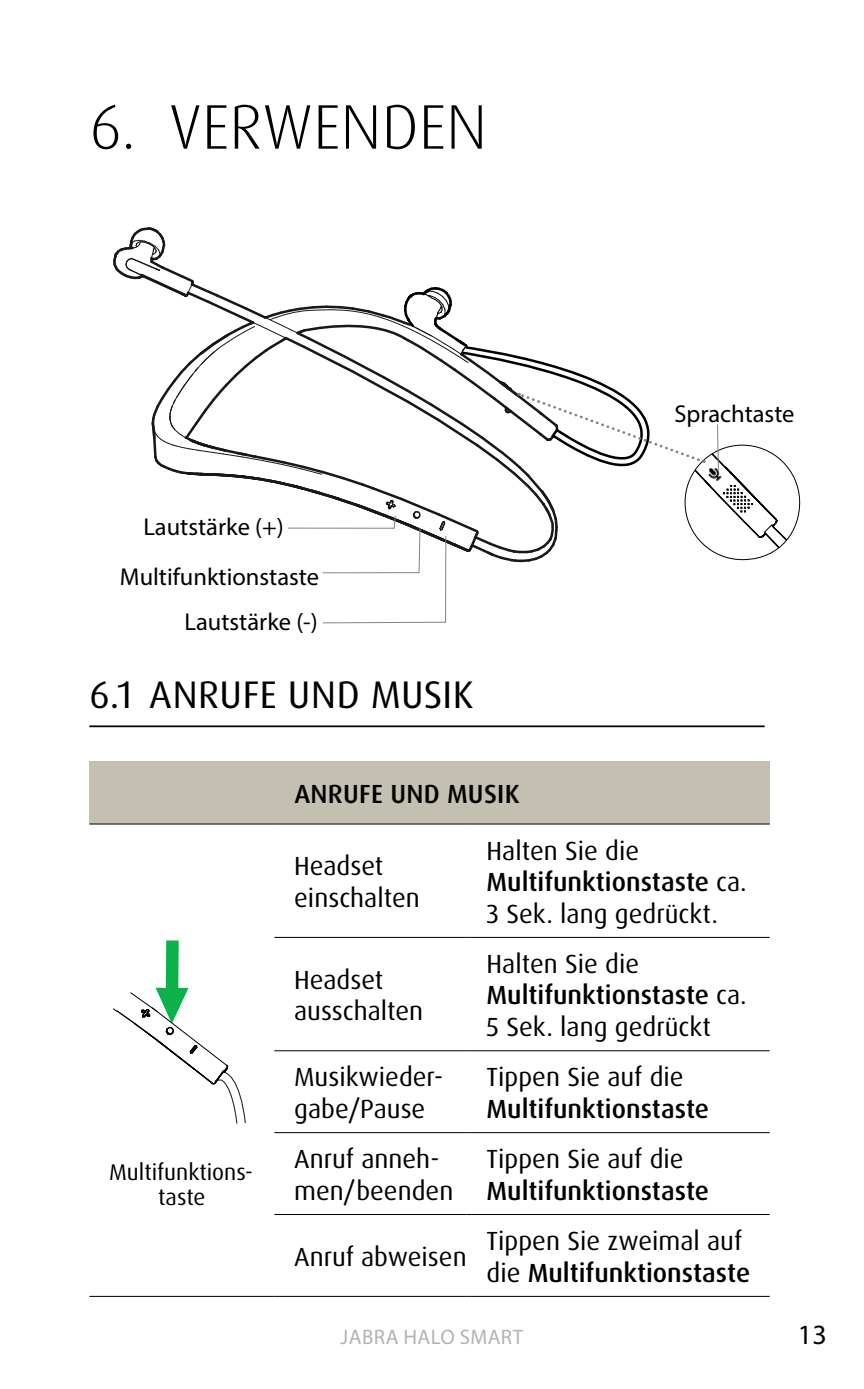
<style>
.page{position:relative;width:864px;height:1389px;background:#fff}
.page>*{position:absolute;margin:0;border:0;box-sizing:border-box;transform-origin:0 0}
.t1{font:300 63px "Dax Pro";letter-spacing:.005em;color:#000}
.t2{font:38.5px "Dax Pro";letter-spacing:.015em;color:#000}
.t3{font:28px "Myriad Pro";color:#000}
.t4{font:26.25px/31.5px "Dax Pro";color:#000}
.t5{font:500 26.25px "Dax Pro";color:#000}
.t6{font:24.5px/50.4px "Myriad Pro";color:#000;text-align:center}
.t7{font:22.75px/24.5px "Dax Pro";color:#000;text-align:center}
.t8{font:21px "Myriad Pro";letter-spacing:.02em;color:#b1b4b6}
.s1{font-weight:500}
</style>
<div class="page">
<hr style="left:89px;top:725px;width:675px;height:2px;background:#000">
<div style="left:89px;top:761px;width:185px;height:63px;background:#c4c0b1"></div>
<div style="left:274px;top:761px;width:495px;height:63px;background:#c4c0b1"></div>
<hr style="left:89px;top:823px;width:185px;height:2px;background:#000">
<hr style="left:89px;top:1296px;width:185px;height:1px;background:#000">
<hr style="left:274px;top:823px;width:192px;height:2px;background:#000">
<hr style="left:466px;top:823px;width:303px;height:2px;background:#000">
<hr style="left:274px;top:937px;width:192px;height:1px;background:#000">
<hr style="left:466px;top:937px;width:303px;height:1px;background:#000">
<hr style="left:274px;top:1050px;width:192px;height:1px;background:#000">
<hr style="left:466px;top:1050px;width:303px;height:1px;background:#000">
<hr style="left:274px;top:1132px;width:192px;height:1px;background:#000">
<hr style="left:466px;top:1132px;width:303px;height:1px;background:#000">
<hr style="left:274px;top:1214px;width:192px;height:1px;background:#000">
<hr style="left:466px;top:1214px;width:303px;height:1px;background:#000">
<hr style="left:274px;top:1296px;width:192px;height:1px;background:#000">
<hr style="left:466px;top:1296px;width:303px;height:1px;background:#000">
<svg style="left:113px;top:940px;width:133px;height:184px"></svg>
<svg style="left:113px;top:227px;width:678px;height:397px"></svg>
<hr style="left:716px;top:424px;width:2px;height:46px;background:#808285">
<h1 class="t1" style="left:90px;top:86px;width:398px">6. VERWENDEN</h1>
<p class="t6" style="left:120px;top:501px;width:201px">Lautstärke (+)<br>Multifunktionstaste</p>
<p class="t6" style="left:184px;top:597px;width:135px">Lautstärke (-)</p>
<h2 class="t2" style="left:89px;top:669px;width:385px">6.1 ANRUFE UND MUSIK</h2>
<p class="t5" style="left:294px;top:777px;width:227px">ANRUFE UND MUSIK</p>
<p class="t6" style="left:674px;top:389px;width:122px">Sprachtaste</p>
<p class="t4" style="left:294px;top:851px;width:127px">Headset einschalten</p>
<p class="t4" style="left:294px;top:964px;width:130px">Headset ausschalten</p>
<p class="t4" style="left:486px;top:835px;width:261px">Halten Sie die<br><span class="s1">Multifunktionstaste</span> ca.<br>3 Sek. lang gedrückt.</p>
<p class="t4" style="left:486px;top:948px;width:261px">Halten Sie die<br><span class="s1">Multifunktionstaste</span> ca.<br>5 Sek. lang gedrückt</p>
<p class="t7" style="left:109px;top:1160px;width:145px">Multifunktions&shy;taste</p>
<p class="t4" style="left:294px;top:1062px;width:147px">Musikwieder&shy;gabe/Pause</p>
<p class="t4" style="left:486px;top:1062px;width:198px">Tippen Sie auf die</p>
<p class="t5" style="left:486px;top:1092px;width:224px">Multifunktionstaste</p>
<p class="t4" style="left:294px;top:1143px;width:161px">Anruf anneh&shy;men/beenden</p>
<p class="t4" style="left:486px;top:1143px;width:198px">Tippen Sie auf die</p>
<p class="t5" style="left:486px;top:1174px;width:224px">Multifunktionstaste</p>
<p class="t4" style="left:294px;top:1241px;width:174px">Anruf abweisen</p>
<p class="t4" style="left:486px;top:1225px;width:265px">Tippen Sie zweimal auf die <span class="s1">Multifunktionstaste</span></p>
<p class="t8" style="left:340px;top:1324px;width:184px">JABRA HALO SMART</p>
<p class="t3" style="left:797px;top:1317px;width:30px">13</p>
</div>
